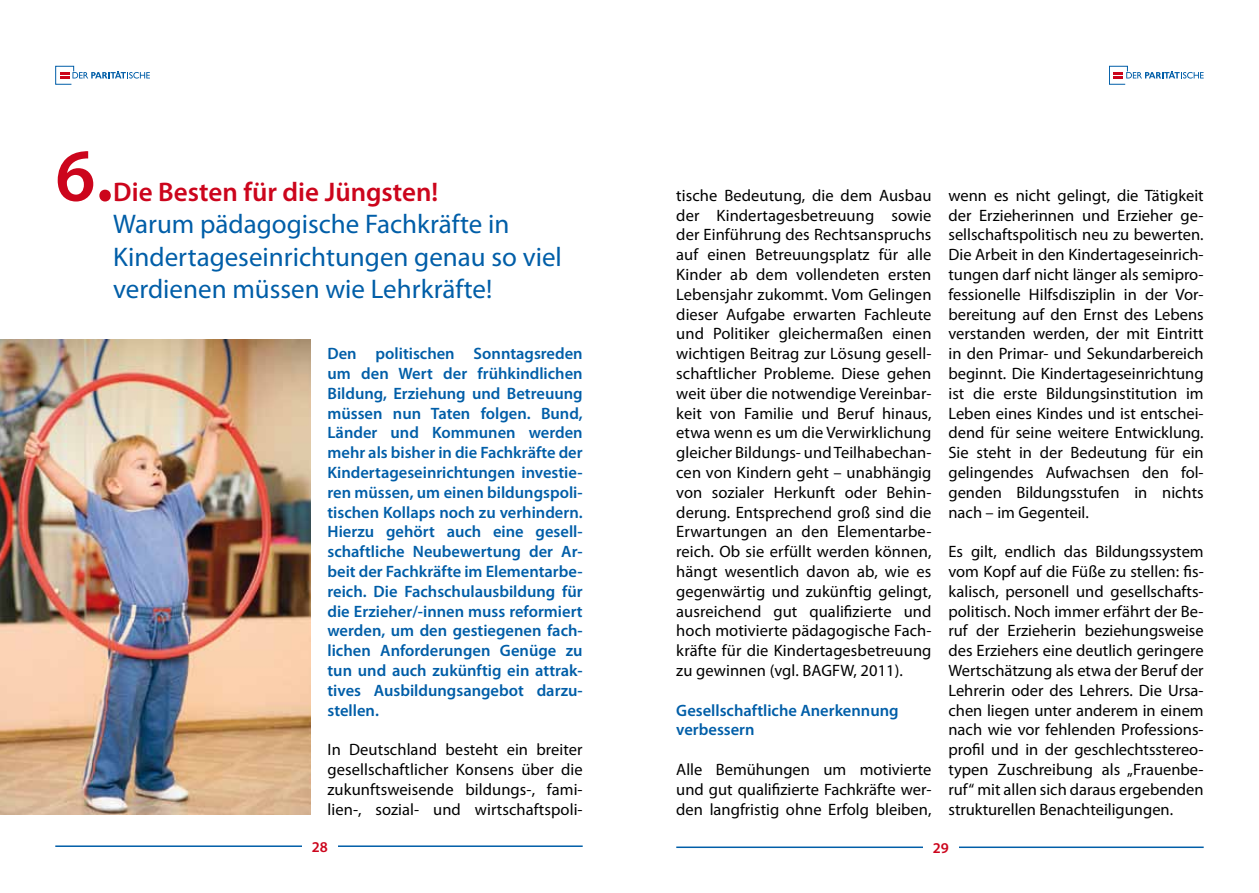
<style>
.page{position:relative;width:1259px;height:893px;background:#fff}
.page>*{position:absolute;margin:0;border:0;box-sizing:border-box;transform-origin:0 0}
.t1{font:600 75px "Myriad Pro";color:#cc051c}
.t2{font:27px/32.4px "Myriad Pro";color:#005ea8}
.t3{font:600 27px "Myriad Pro";color:#cc051c}
.t4{font:16.5px/19.8px "Myriad Pro";color:#000;text-align:justify}
.t5{font:600 16.5px/19.8px "Myriad Pro";color:#005ea8;text-align:justify}
.t6{font:600 15px "Myriad Pro";color:#cc051c}
</style>
<div class="page">
<hr style="left:55px;top:845px;width:528px;height:2px;background:#005ea8">
<div style="left:302px;top:840px;width:36px;height:26px;background:#fff"></div>
<hr style="left:676px;top:846px;width:527px;height:2px;background:#005ea8">
<div style="left:923px;top:841px;width:35px;height:26px;background:#fff"></div>
<svg style="left:55px;top:66px;width:95px;height:19px"></svg>
<svg style="left:1109px;top:66px;width:94px;height:19px"></svg>
<img style="left:0;top:339px;width:310px;height:476px">
<h1 class="t1" style="left:55px;top:128px;width:59px">6.</h1>
<h2 class="t3" style="left:113px;top:174px;width:326px">Die Besten für die Jüngsten!</h2>
<h2 class="t2" style="left:113px;top:207px;width:450px">Warum pädagogische Fachkräfte in<br>Kindertageseinrichtungen genau so viel verdienen müssen wie Lehrkräfte!</h2>
<p class="t5" style="left:327px;top:343px;width:257px">Den politischen Sonntagsreden um den Wert der frühkindlichen Bildung, Erziehung und Betreuung müssen nun Taten folgen. Bund, Länder und Kommunen werden mehr als bisher in die Fachkräfte der Kindertageseinrichtungen investie&shy;ren müssen, um einen bildungspoli&shy;tischen Kollaps noch zu verhindern.<br>Hierzu gehört auch eine gesell&shy;schaftliche Neubewertung der Ar&shy;beit der Fachkräfte im Elementarbe&shy;reich. Die Fachschulausbildung für die Erzieher/-innen muss reformiert werden, um den gestiegenen fach&shy;lichen Anforderungen Genüge zu tun und auch zukünftig ein attrak&shy;tives Ausbildungsangebot darzu&shy;stellen.</p>
<p class="t4" style="left:327px;top:739px;width:257px">In Deutschland besteht ein breiter gesellschaftlicher Konsens über die zukunftsweisende bildungs-, fami&shy;lien-, sozial- und wirtschaftspoli-</p>
<p class="t4" style="left:676px;top:185px;width:257px">tische Bedeutung, die dem Ausbau der Kindertagesbetreuung sowie der Einführung des Rechtsanspruchs auf einen Betreuungsplatz für alle Kinder ab dem vollendeten ersten Lebensjahr zukommt. Vom Gelingen dieser Aufgabe erwarten Fachleute und Politiker gleichermaßen einen wichtigen Beitrag zur Lösung gesell&shy;schaftlicher Probleme. Diese gehen weit über die notwendige Vereinbar&shy;keit von Familie und Beruf hinaus, etwa wenn es um die Verwirklichung gleicher Bildungs- und Teilhabechan&shy;cen von Kindern geht – unabhängig von sozialer Herkunft oder Behin&shy;derung. Entsprechend groß sind die Erwartungen an den Elementarbe&shy;reich. Ob sie erfüllt werden können, hängt wesentlich davon ab, wie es gegenwärtig und zukünftig gelingt, ausreichend gut qualifizierte und hoch motivierte pädagogische Fach&shy;kräfte für die Kindertagesbetreuung zu gewinnen (vgl. BAGFW, 2011).</p>
<p class="t5" style="left:676px;top:700px;width:224px">Gesellschaftliche Anerkennung verbessern</p>
<p class="t4" style="left:676px;top:759px;width:257px">Alle Bemühungen um motivierte und gut qualifizierte Fachkräfte wer&shy;den langfristig ohne Erfolg bleiben,</p>
<p class="t4" style="left:948px;top:185px;width:257px">wenn es nicht gelingt, die Tätigkeit der Erzieherinnen und Erzieher ge&shy;sellschaftspolitisch neu zu bewerten.<br>Die Arbeit in den Kindertageseinrich&shy;tungen darf nicht länger als semipro&shy;fessionelle Hilfsdisziplin in der Vor&shy;bereitung auf den Ernst des Lebens verstanden werden, der mit Eintritt in den Primar- und Sekundarbereich beginnt. Die Kindertageseinrichtung ist die erste Bildungsinstitution im Leben eines Kindes und ist entschei&shy;dend für seine weitere Entwicklung.<br>Sie steht in der Bedeutung für ein gelingendes Aufwachsen den fol&shy;genden Bildungsstufen in nichts nach – im Gegenteil.</p>
<p class="t4" style="left:948px;top:541px;width:257px">Es gilt, endlich das Bildungssystem vom Kopf auf die Füße zu stellen: fis&shy;kalisch, personell und gesellschafts&shy;politisch. Noch immer erfährt der Be&shy;ruf der Erzieherin beziehungsweise des Erziehers eine deutlich geringere Wertschätzung als etwa der Beruf der Lehrerin oder des Lehrers. Die Ursa&shy;chen liegen unter anderem in einem nach wie vor fehlenden Professions&shy;profil und in der geschlechtsstereo&shy;typen Zuschreibung als „Frauenbe&shy;ruf“ mit allen sich daraus ergebenden strukturellen Benachteiligungen.</p>
<p class="t6" style="left:312px;top:837px;width:18px">28</p>
<p class="t6" style="left:932px;top:838px;width:18px">29</p>
</div>
